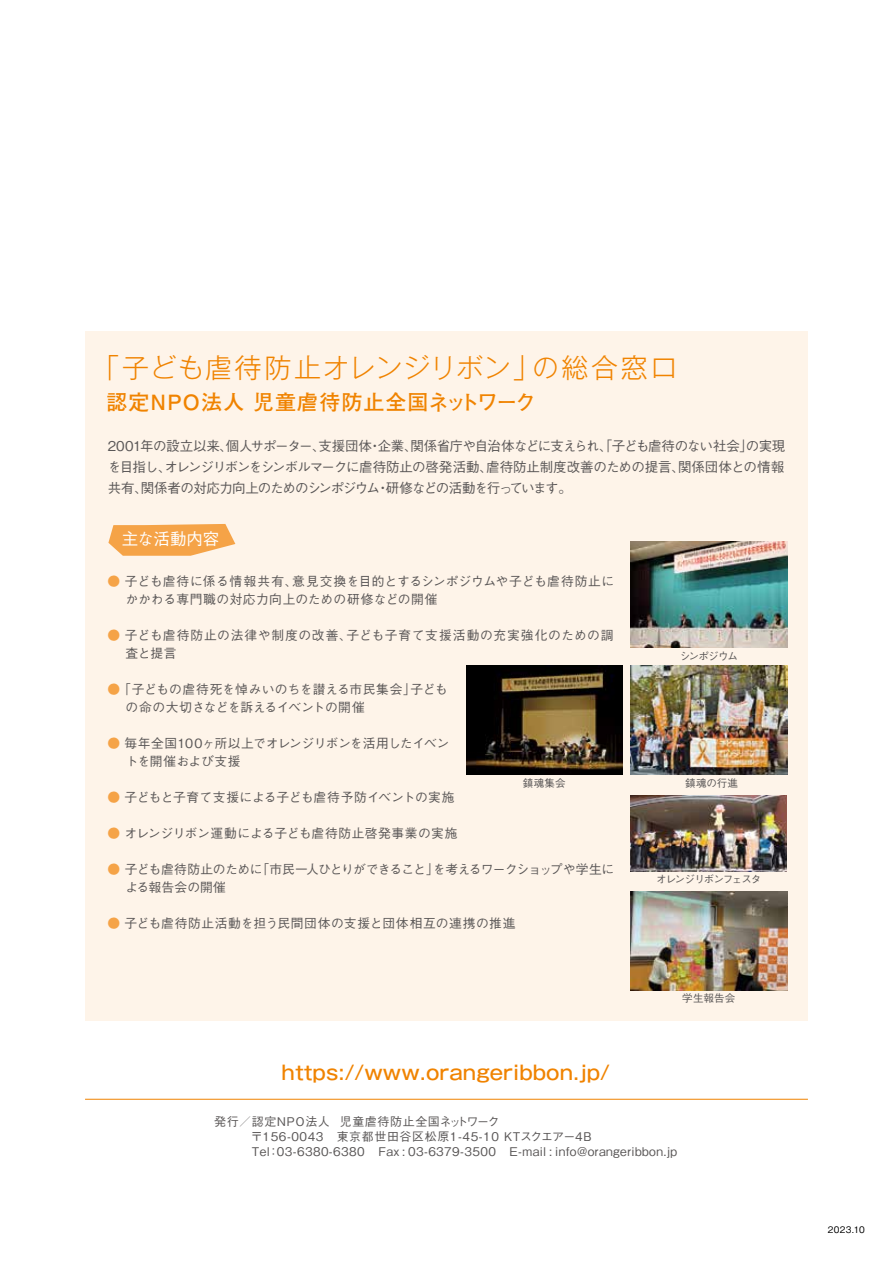
<style>
.page{position:relative;width:893px;height:1263px;background:#fff}
.page>*{position:absolute;margin:0;border:0;box-sizing:border-box;transform-origin:0 0}
.t1{font:300 27px "Gothic MB101 Pro";letter-spacing:.03em;color:#f08300}
.t2{font:700 21px "Futo Go B101 Pr 5";letter-spacing:.015em;color:#f08300}
.t3{font:500 19.5px "Gothic MB101 Pro";letter-spacing:.005em;color:#f08300}
.t4{font:500 16.5px "Gothic BBB Pr 5";letter-spacing:-.015em;color:#fff}
.t5{font:500 13.5px/21px "Gothic BBB Pr 5";letter-spacing:-.075em;color:#5a5757}
.t6{font:500 13.5px "Gothic BBB Pr 5";letter-spacing:-.045em;color:#5a5757}
.t7{font:500 13.5px "Gothic BBB Pr 5";letter-spacing:-.01em;color:#5a5757}
.t8{font:500 13.5px "Gothic BBB Pr 5";color:#5a5757}
.t9{font:500 12.75px/18px "Gothic BBB Pr 5";letter-spacing:.01em;color:#5a5757}
.t10{font:500 12.75px/18px "Gothic BBB Pr 5";letter-spacing:.035em;color:#5a5757}
.t11{font:500 12.75px/18px "Gothic BBB Pr 5";letter-spacing:-.01em;color:#5a5757}
.t12{font:500 12.75px "Gothic BBB Pr 5";letter-spacing:.045em;color:#5a5757}
.t13{font:500 12.75px/18px "Gothic BBB Pr 5";letter-spacing:.05em;color:#5a5757}
.t14{font:500 12.75px "Gothic BBB Pr 5";letter-spacing:.055em;color:#5a5757}
.t15{font:500 12.75px/18px "Gothic BBB Pr 5";letter-spacing:-.02em;color:#5a5757}
.t16{font:500 12.75px "Gothic BBB Pr 5";letter-spacing:-.06em;color:#5a5757}
.t17{font:500 12.75px "Gothic BBB Pr 5";letter-spacing:-.07em;color:#5a5757}
.t18{font:500 12px "Gothic BBB Pr 5";letter-spacing:.035em;color:#5a5757}
.t19{font:500 12px "Gothic BBB Pr 5";letter-spacing:-.07em;color:#5a5757}
.t20{font:500 10.5px "Gothic BBB Pr 5";letter-spacing:-.06em;color:#5a5757}
.t21{font:500 10.5px "Gothic BBB Pr 5";letter-spacing:-.095em;color:#5a5757}
.t22{font:500 9px "Gothic BBB Pro";letter-spacing:.04em;color:#000}
.s1{color:#f5a347}
</style>
<div class="page">
<hr style="left:85px;top:1099px;width:723px;height:1px;background:#f08300">
<div style="left:85px;top:331px;width:723px;height:689px;background:#fef4e9"></div>
<svg style="left:108px;top:524px;width:127px;height:32px;background:#f6af5f"></svg>
<img style="left:631px;top:891px;width:156px;height:100px">
<img style="left:631px;top:795px;width:156px;height:76px">
<img style="left:466px;top:665px;width:157px;height:109px">
<img style="left:631px;top:665px;width:156px;height:109px">
<img style="left:631px;top:541px;width:156px;height:106px">
<h1 class="t1" style="left:92px;top:345px;width:449px">「子ども虐待防止オレンジリボン」</h1>
<h2 class="t2" style="left:106px;top:386px;width:431px">認定ＮＰＯ法人児童虐待防止全国ネットワーク</h2>
<p class="t6" style="left:108px;top:435px;width:679px">2001年の設立以来個人サポーター支援団体企業関係省庁や自治体などに支えられ、「子ども虐待のない社会の実現</p>
<h1 class="t1" style="left:532px;top:345px;width:147px">の総合窓口</h1>
<p class="t6" style="left:740px;top:435px;width:15px">」</p>
<p class="t6" style="left:368px;top:435px;width:15px">・</p>
<p class="t6" style="left:220px;top:435px;width:15px">、</p>
<p class="t6" style="left:312px;top:435px;width:15px">、</p>
<p class="t6" style="left:404px;top:435px;width:15px">、</p>
<p class="t7" style="left:486px;top:456px;width:200px">虐待防止制度改善のための提言、</p>
<p class="t5" style="left:165px;top:455px;width:330px">オレンジリボンをシンボルマークに虐待防止の啓発活動、</p>
<p class="t8" style="left:678px;top:456px;width:108px">関係団体との情報</p>
<p class="t5" style="left:108px;top:455px;width:466px">を目指し、<br>共有関係者の対応力向上のためのシンポジウム研修などの活動を行っています。</p>
<p class="t6" style="left:376px;top:477px;width:15px">・</p>
<p class="t6" style="left:134px;top:477px;width:15px">、</p>
<p class="t4" style="left:122px;top:525px;width:99px">主な活動内容</p>
<p class="t9" style="left:292px;top:571px;width:324px">意見交換を目的とするシンポジウムや子ども虐待防止に</p>
<p class="t10" style="left:125px;top:571px;width:314px;text-indent:-18px"><span class="s1">●</span> 子ども虐待に係る情報共有、<br>かかわる専門職の対応力向上のための研修などの開催</p>
<p class="t14" style="left:347px;top:625px;width:268px">子ども子育て支援活動の充実強化のための調</p>
<p class="t13" style="left:125px;top:625px;width:228px;text-indent:-18px"><span class="s1">●</span> 子ども虐待防止の法律や制度の改善、査と提言</p>
<p class="t9" style="left:125px;top:679px;width:292px;text-indent:-18px"><span class="s1">●</span>「子どもの虐待死を悼みいのちを讃える市民集会」の命の大切さなどを訴えるイベントの開催</p>
<p class="t11" style="left:125px;top:733px;width:325px;text-indent:-18px"><span class="s1">●</span> 毎年全国100ヶ所以上でオレンジリボンを活用したイベントを開催および支援</p>
<p class="t9" style="left:107px;top:787px;width:349px"><span class="s1">●</span> 子どもと子育て支援による子ども虐待予防イベントの実施</p>
<p class="t9" style="left:107px;top:823px;width:352px"><span class="s1">●</span> オレンジリボン運動による子ども虐待防止啓発事業の実施</p>
<p class="t16" style="left:433px;top:859px;width:183px">を考えるワークショップや学生に</p>
<p class="t9" style="left:410px;top:679px;width:39px">子ども</p>
<p class="t20" style="left:523px;top:774px;width:44px">鎮魂集会</p>
<p class="t17" style="left:256px;top:859px;width:184px">「市民一人ひとりができること」</p>
<p class="t15" style="left:125px;top:859px;width:139px;text-indent:-18px"><span class="s1">●</span> 子ども虐待防止のためによる報告会の開催</p>
<p class="t12" style="left:107px;top:913px;width:410px"><span class="s1">●</span> 子ども虐待防止活動を担う民間団体の支援と団体相互の連携の推進</p>
<p class="t20" style="left:680px;top:648px;width:60px">シンポジウム</p>
<p class="t20" style="left:685px;top:774px;width:54px">鎮魂の行進</p>
<p class="t21" style="left:656px;top:871px;width:107px">オレンジリボンフェスタ</p>
<p class="t20" style="left:682px;top:990px;width:54px">学生報告会</p>
<h3 class="t3" style="left:282px;top:1056px;width:330px">https://www.orangeribbon.jp/</h3>
<p class="t18" style="left:340px;top:1112px;width:161px">児童虐待防止全国ネットワーク</p>
<p class="t19" style="left:214px;top:1112px;width:117px">発行／認定ＮＰＯ法人</p>
<p class="t18" style="left:214px;top:1127px;width:379px">　　　〒156-0043　東京都世田谷区松原1-45-10 KTスクエアー4B</p>
<p class="t18" style="left:510px;top:1142px;width:169px">E-mail : info@orangeribbon j p.</p>
<p class="t18" style="left:267px;top:1142px;width:99px">：03-6380-6380</p>
<p class="t18" style="left:378px;top:1142px;width:119px">Fax : 03-6379-3500</p>
<p class="t18" style="left:214px;top:1142px;width:57px">　　　Tel</p>
<p class="t22" style="left:828px;top:1222px;width:39px">2023.10</p>
</div>
